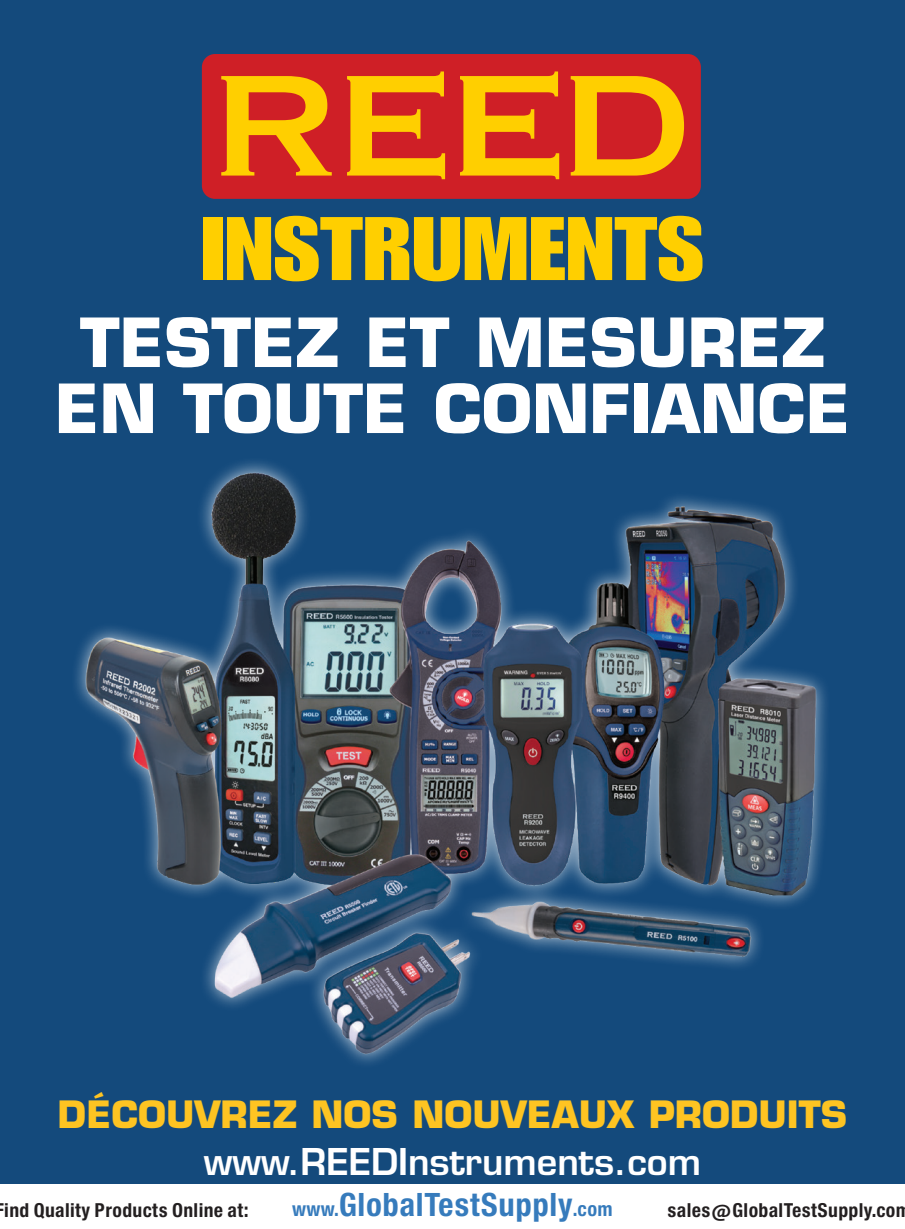
<style>
.page{position:relative;width:905px;height:1229px;background:#fff}
.page>*{position:absolute;margin:0;border:0;box-sizing:border-box;transform-origin:0 0}
.t1{font:700 66px/66px "Eurostile LT Std";color:#fff;text-align:center}
.t2{font:700 36.6px "Eurostile LT Std";color:#fec422}
.t3{font:600 36px "Eurostile LT Std";color:#fff}
.t4{font:30.6px "Europa Gro Nr 2 SBOP Bol Con";letter-spacing:.02em;color:#367bbc}
.t5{font:18.3px "Europa Gro Nr 2 SBOP Bol Con";letter-spacing:.02em;color:#231f20}
.s1{font-size:18.9px}
</style>
<div class="page">
<div style="left:0;top:0;width:904px;height:1228px;background:#144a7c"></div>
<img style="left:75px;top:462px;width:751px;height:602px">
<div style="left:202px;top:54px;width:499px;height:145px;background:#cf1f26;border-radius:13px"></div>
<svg style="left:221px;top:76px;width:111px;height:100px"></svg>
<svg style="left:347px;top:71px;width:98px;height:108px"></svg>
<svg style="left:460px;top:71px;width:99px;height:108px"></svg>
<svg style="left:570px;top:76px;width:114px;height:100px"></svg>
<div style="left:203px;top:217px;width:20px;height:63px;background:#ffcf00"></div>
<svg style="left:227px;top:216px;width:475px;height:65px"></svg>
<div style="left:0;top:1184px;width:904px;height:44px;background:#fff"></div>
<h1 class="t1" style="left:55px;top:310px;width:797px">TESTEZ ET MESUREZ<br>EN TOUTE CONFIANCE</h1>
<h2 class="t2" style="left:58px;top:1091px;width:790px">DÉCOUVREZ NOS NOUVEAUX PRODUITS</h2>
<h3 class="t3" style="left:204px;top:1138px;width:498px">www.REEDInstruments.com</h3>
<p class="t5" style="left:4px;top:1198px;width:245px">ind Quality Products Online at:</p>
<h3 class="t4" style="left:292px;top:1186px;width:322px"><span class="s1">www.</span>GlobalTestSupply<span class="s1">.com</span></h3>
<p class="t5" style="left:667px;top:1198px;width:244px">sales@GlobalTestSupply.com</p>
</div>
